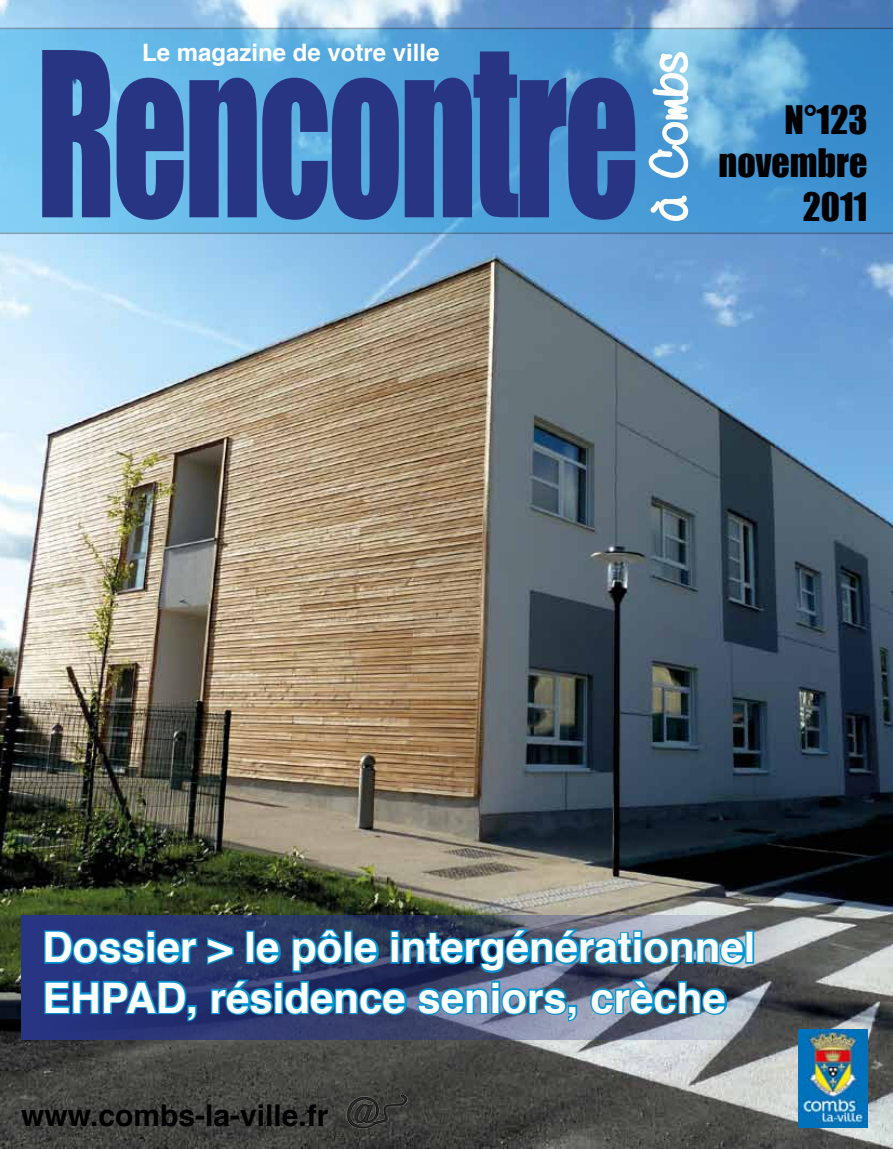
<style>
.page{position:relative;width:893px;height:1149px;background:#fff}
.page>*{position:absolute;margin:0;border:0;box-sizing:border-box;transform-origin:0 0}
.t1{font:211.5px "Impact";letter-spacing:-.025em;color:#283583;scale:.7 1}
.t2{font:700 42px/50.4px "Helvetica";color:#fff}
.t3{font:36px/43.2px "Impact";color:#000;text-align:right}
.t4{font:700 30px "Helvetica";color:#000}
.t5{font:700 24px "Helvetica";color:#fff}
.s1{font-size:225.6px}
</style>
<div class="page">
<img style="left:0;top:0;width:893px;height:1148px">
<svg style="left:0;top:28px;width:893px;height:206px;background:#59a9dd"></svg>
<svg style="left:21px;top:915px;width:802px;height:124px;background:#51587b"></svg>
<svg style="left:43px;top:928px;width:156px;height:38px;background:#1a5d9c"></svg>
<div style="left:745px;top:930px;width:9px;height:33px;border:3px solid #0595d0"></div>
<svg style="left:43px;top:978px;width:156px;height:44px;background:#1a5596"></svg>
<img style="left:205px;top:926px;width:542px;height:96px">
<svg style="left:649px;top:194px;width:41px;height:28px"></svg>
<svg style="left:647px;top:50px;width:55px;height:129px"></svg>
<img style="left:340px;top:1087px;width:74px;height:47px">
<img style="left:799px;top:1029px;width:68px;height:98px">
<p class="t5" style="left:142px;top:36px;width:299px">Le magazine de votre ville</p>
<h1 class="t1" style="left:36px;top:-30px;width:863px">Rencon<span class="s1">t</span>re</h1>
<p class="t3" style="left:719px;top:97px;width:150px">N°123 novembre<br>2011</p>
<p class="t2" style="left:43px;top:924px;width:715px">Dossier &gt; le pôle intergénérationnel<br>EHPAD, résidence seniors, crèche</p>
<p class="t4" style="left:21px;top:1094px;width:309px">www.combs-la-ville.fr</p>
</div>
